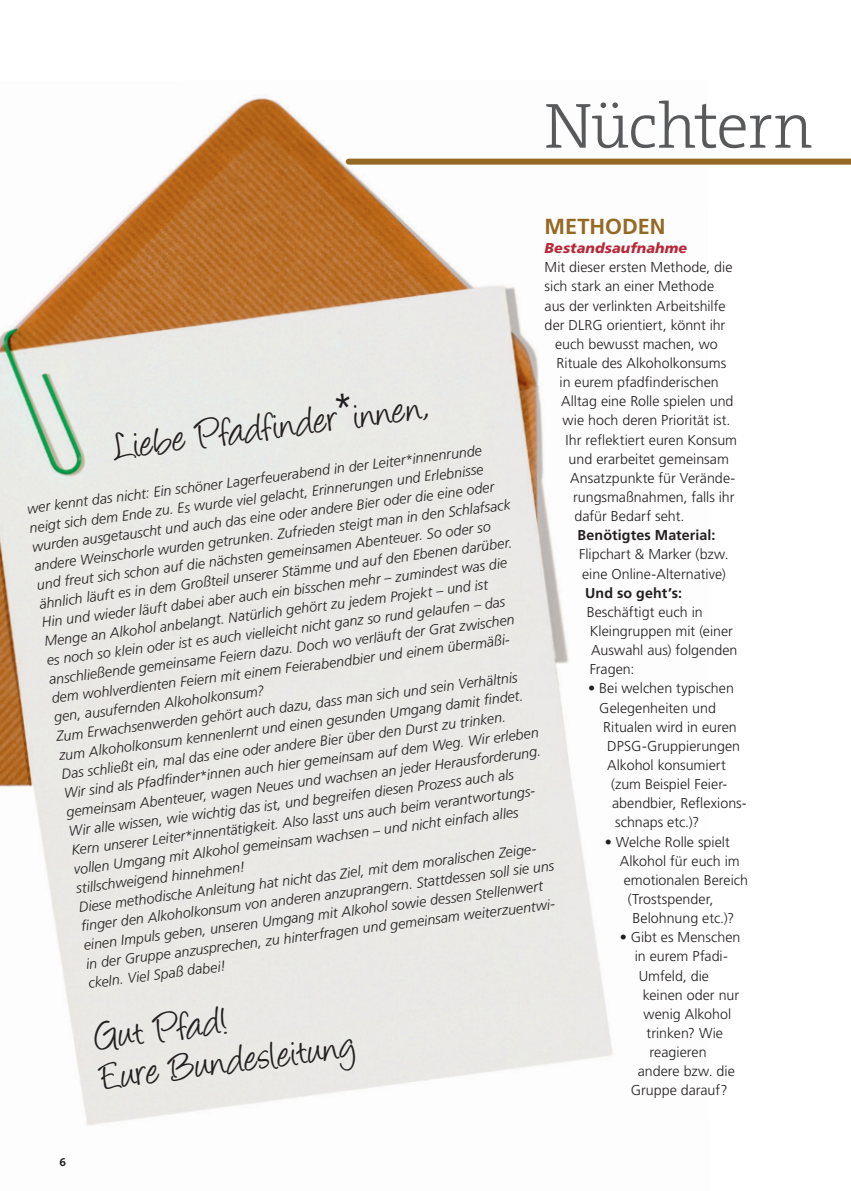
<style>
.page{position:relative;width:851px;height:1191px;background:#fff}
.page>*{position:absolute;margin:0;border:0;box-sizing:border-box;transform-origin:0 0}
.t1{font:300 64.5px "The Serif B W3";letter-spacing:-.02em;color:#58595b}
.t2{font:44.25px/40px "Angelina";color:#231f20}
.t3{font:700 21.75px "Frutiger LT Std";color:#946923}
.t4{font:italic 300 14.25px/19.4px "Frutiger LT Std";color:#231f20}
.t5{font:300 14.25px "Frutiger LT Std";color:#231f20}
.t6{font:700 14.25px "Frutiger LT Std";letter-spacing:.005em;color:#231f20}
.t7{font:italic 900 14.25px "Frutiger LT Std";letter-spacing:.005em;color:#b82837}
.t8{font:700 12px "The Serif B W7";color:#231f20}
.s1{font-family:"Frutiger LT Std";font-weight:300;font-stretch:condensed}
</style>
<div class="page">
<img style="left:0;top:97px;width:709px;height:1028px">
<div style="left:348px;top:159px;width:502px;height:6px;background:#946923"></div>
<p class="t1" style="left:544px;top:85px;width:270px">Nüchtern</p>
<p class="t3" style="left:544px;top:214px;width:122px">METHODEN</p>
<p class="t7" style="left:544px;top:240px;width:144px">Bestandsaufnahme</p>
<p class="t5" style="left:544px;top:259px;width:189px">Mit dieser ersten Methode, die</p>
<p class="t5" style="left:544px;top:278px;width:171px">sich stark an einer Methode</p>
<p class="t5" style="left:544px;top:297px;width:182px">aus der verlinkten Arbeitshilfe</p>
<p class="t5" style="left:544px;top:317px;width:182px">der DLRG orientiert, könnt ihr</p>
<p class="t5" style="left:555px;top:336px;width:164px">euch bewusst machen, wo</p>
<p class="t5" style="left:556px;top:355px;width:171px">Rituale des Alkoholkonsums</p>
<p class="t5" style="left:559px;top:374px;width:161px">in eurem pfadfinderischen</p>
<p class="t5" style="left:561px;top:393px;width:174px">Alltag eine Rolle spielen und</p>
<p class="t5" style="left:562px;top:412px;width:169px">wie hoch deren Priorität ist.</p>
<p class="t5" style="left:565px;top:431px;width:173px">Ihr reflektiert euren Konsum</p>
<p class="t5" style="left:568px;top:451px;width:162px">und erarbeitet gemeinsam</p>
<p class="t5" style="left:570px;top:470px;width:167px">Ansatzpunkte für Verände-</p>
<p class="t5" style="left:573px;top:489px;width:163px">rungsmaßnahmen, falls ihr</p>
<p class="t5" style="left:574px;top:508px;width:111px">dafür Bedarf seht.</p>
<p class="t6" style="left:577px;top:527px;width:139px">Benötigtes Material:</p>
<p class="t5" style="left:579px;top:546px;width:151px">Flipchart &amp; Marker (bzw.</p>
<p class="t5" style="left:582px;top:565px;width:145px">eine Online-Alternative)</p>
<p class="t6" style="left:585px;top:584px;width:98px">Und so geht’s:</p>
<p class="t5" style="left:586px;top:604px;width:117px">Beschäftigt euch in</p>
<p class="t5" style="left:589px;top:623px;width:145px">Kleingruppen mit (einer</p>
<p class="t5" style="left:591px;top:642px;width:148px">Auswahl aus) folgenden</p>
<p class="t5" style="left:589px;top:661px;width:46px">Fragen:</p>
<p class="t5" style="left:588px;top:680px;width:147px">• Bei welchen typischen</p>
<p class="t5" style="left:599px;top:699px;width:118px">Gelegenheiten und</p>
<p class="t5" style="left:603px;top:718px;width:135px">Ritualen wird in euren</p>
<p class="t5" style="left:607px;top:738px;width:134px">DPSG-Gruppierungen</p>
<p class="t5" style="left:607px;top:757px;width:120px">Alkohol konsumiert</p>
<p class="t5" style="left:611px;top:776px;width:118px">(zum Beispiel Feier-</p>
<p class="t5" style="left:612px;top:795px;width:136px">abendbier, Reflexions-</p>
<p class="t5" style="left:615px;top:814px;width:86px">schnaps etc.)?</p>
<p class="t5" style="left:604px;top:833px;width:127px">• Welche Rolle spielt</p>
<p class="t5" style="left:619px;top:852px;width:121px">Alkohol für euch im</p>
<p class="t5" style="left:623px;top:872px;width:126px">emotionalen Bereich</p>
<p class="t5" style="left:627px;top:891px;width:87px">(Trostspender,</p>
<p class="t5" style="left:632px;top:910px;width:103px">Belohnung etc.)?</p>
<p class="t5" style="left:619px;top:929px;width:122px">• Gibt es Menschen</p>
<p class="t5" style="left:634px;top:948px;width:94px">in eurem Pfadi-</p>
<p class="t5" style="left:638px;top:967px;width:72px">Umfeld, die</p>
<p class="t5" style="left:642px;top:986px;width:98px">keinen oder nur</p>
<p class="t5" style="left:643px;top:1006px;width:89px">wenig Alkohol</p>
<p class="t5" style="left:646px;top:1025px;width:78px">trinken? Wie</p>
<p class="t5" style="left:649px;top:1044px;width:58px">reagieren</p>
<p class="t5" style="left:637px;top:1063px;width:99px">andere bzw. die</p>
<p class="t5" style="left:630px;top:1082px;width:98px">Gruppe darauf?</p>
<p class="t2" style="left:112px;top:430px;width:319px;rotate:-7deg">Liebe Pfadfinder<span class="s1">*</span>innen,</p>
<p class="t4" style="left:26px;top:498px;width:481px;rotate:-7deg">wer kennt das nicht: Ein schöner Lagerfeuerabend in der Leiter*innenrunde neigt sich dem Ende zu. Es wurde viel gelacht, Erinnerungen und Erlebnisse wurden ausgetauscht und auch das eine oder andere Bier oder die eine oder andere Weinschorle wurden getrunken. Zufrieden steigt man in den Schlafsack und freut sich schon auf die nächsten gemeinsamen Abenteuer. So oder so ähnlich läuft es in dem Großteil unserer Stämme und auf den Ebenen darüber.<br>Hin und wieder läuft dabei aber auch ein bisschen mehr – zumindest was die Menge an Alkohol anbelangt. Natürlich gehört zu jedem Projekt – und ist<br>es noch so klein oder ist es auch vielleicht nicht ganz so rund gelaufen – das anschließende gemeinsame Feiern dazu. Doch wo verläuft der Grat zwischen dem wohlverdienten Feiern mit einem Feierabendbier und einem übermäßi&shy;gen, ausufernden Alkoholkonsum?</p>
<p class="t4" style="left:55px;top:725px;width:480px;rotate:-7deg">Zum Erwachsenwerden gehört auch dazu, dass man sich und sein Verhältnis zum Alkoholkonsum kennenlernt und einen gesunden Umgang damit fi ndet.<br>Das schließt ein, mal das eine oder andere Bier über den Durst zu trinken.<br>Wir sind als Pfadfi nder*innen auch hier gemeinsam auf dem Weg. Wir erleben gemeinsam Abenteuer, wagen Neues und wachsen an jeder Herausforderung.<br>Wir alle wissen, wie wichtig das ist, und begreifen diesen Prozess auch als Kern unserer Leiter*innentätigkeit. Also lasst uns auch beim verantwortungs&shy;vollen Umgang mit Alkohol gemeinsam wachsen – und nicht einfach alles stillschweigend hinnehmen!</p>
<p class="t4" style="left:77px;top:896px;width:478px;rotate:-7deg">Diese methodische Anleitung hat nicht das Ziel, mit dem moralischen Zeige-<br>fi nger den Alkoholkonsum von anderen anzuprangern. Stattdessen soll sie uns einen Impuls geben, unseren Umgang mit Alkohol sowie dessen Stellenwert in der Gruppe anzusprechen, zu hinterfragen und gemeinsam weiterzuentwi&shy;ckeln. Viel Spaß dabei!</p>
<p class="t2" style="left:94px;top:1021px;width:258px;rotate:-7deg">Gut Pfad!<br>Eure Bundesleitung</p>
<p class="t8" style="left:60px;top:1153px;width:8px">6</p>
</div>
